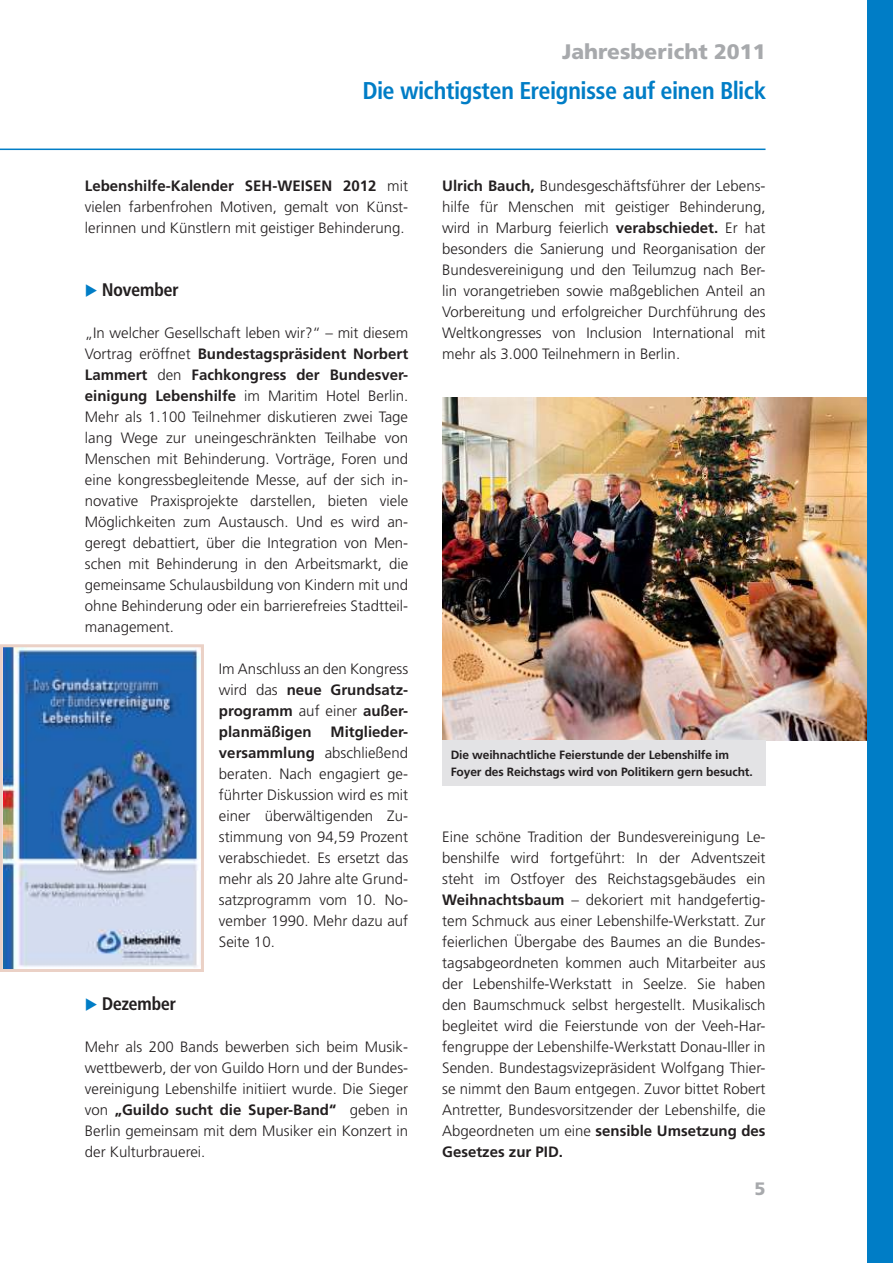
<style>
.page{position:relative;width:893px;height:1263px;background:#fff}
.page>*{position:absolute;margin:0;border:0;box-sizing:border-box;transform-origin:0 0}
.t1{font:700 24px "Frutiger Condensed BQ67";color:#007dc6}
.t2{font:900 21px "Frutiger";color:#a7a9ac}
.t3{font:700 18px "Frutiger Condensed BQ67";color:#231f20}
.t4{font:900 18px "Frutiger";color:#a7a9ac}
.t5{font:300 15px/21px "Frutiger";color:#231f20;text-align:justify}
.t6{font:700 12px/16.5px "Frutiger";letter-spacing:-.01em;color:#231f20}
.s1{font-weight:700}
</style>
<div class="page">
<hr style="left:0;top:149px;width:765px;height:1px;background:#007dc6">
<img style="left:4px;top:648px;width:196px;height:320px">
<div style="left:0;top:644px;width:204px;height:328px;border:3px solid #ebd1c6"></div>
<img style="left:442px;top:398px;width:425px;height:342px">
<div style="left:867px;top:0;width:25px;height:1263px;background:#007dc6"></div>
<div style="left:442px;top:740px;width:323px;height:46px;background:#e3e3e5"></div>
<h2 class="t2" style="left:562px;top:39px;width:205px">Jahresbericht 2011</h2>
<h1 class="t1" style="left:363px;top:77px;width:404px">Die wichtigsten Ereignisse auf einen Blick</h1>
<p class="t5" style="left:85px;top:177px;width:325px"><span class="s1">Lebenshilfe-Kalender SEH-WEISEN 2012</span> mit vielen farbenfrohen Motiven, gemalt von Künst&shy;lerinnen und Künstlern mit geistiger Behinderung.</p>
<p class="t3" style="left:102px;top:280px;width:78px">November</p>
<p class="t5" style="left:85px;top:324px;width:325px">„In welcher Gesellschaft leben wir?“ – mit diesem Vortrag eröffnet <span class="s1">Bundestagspräsident Norbert Lammert</span> den <span class="s1">Fachkongress der Bundesver&shy;einigung Lebenshilfe</span> im Maritim Hotel Berlin.<br>Mehr als 1.100 Teilnehmer diskutieren zwei Tage lang Wege zur uneingeschränkten Teilhabe von Menschen mit Behinderung. Vorträge, Foren und eine kongressbegleitende Messe, auf der sich in&shy;novative Praxisprojekte darstellen, bieten viele Möglichkeiten zum Austausch. Und es wird an&shy;geregt debattiert, über die Integration von Men&shy;schen mit Behinderung in den Arbeitsmarkt, die gemein same Schulausbildung von Kindern mit und ohne Behinderung oder ein barrierefreies Stadtteil&shy;management.</p>
<p class="t5" style="left:219px;top:660px;width:191px">Im Anschluss an den Kongress wird das <span class="s1">neue Grundsatz&shy;programm</span> auf einer <span class="s1">außer&shy;planmäßigen</span></p>
<p class="t5" style="left:219px;top:723px;width:191px;text-indent:112px"><span class="s1">Mitglieder&shy;versammlung</span> abschließend beraten. Nach engagiert ge&shy;führter Diskussion wird es mit einer überwältigenden Zu&shy;stimmung von 94,59 Prozent verabschiedet. Es ersetzt das mehr als 20 Jahre alte Grund&shy;satzprogramm vom 10. No&shy;vember 1990. Mehr dazu auf Seite 10.</p>
<p class="t3" style="left:102px;top:994px;width:75px">Dezember</p>
<p class="t5" style="left:85px;top:1038px;width:325px">Mehr als 200 Bands bewerben sich beim Musik&shy;wettbewerb, der von Guildo Horn und der Bundes&shy;vereinigung Lebenshilfe initiiert wurde. Die Sieger von <span class="s1">„Guildo sucht die Super-Band“</span> geben in Berlin gemeinsam mit dem Musiker ein Konzert in der Kulturbrauerei.</p>
<p class="t5" style="left:442px;top:177px;width:325px"><span class="s1">Ulrich Bauch,</span> Bundesgeschäftsführer der Lebens&shy;hilfe für Menschen mit geistiger Behinderung, wird in Marburg feierlich <span class="s1">verabschiedet.</span> Er hat besonders die Sanierung und Reorganisation der Bundesvereinigung und den Teilumzug nach Ber&shy;lin vorangetrieben sowie maßgeblichen Anteil an Vorbereitung und erfolgreicher Durchführung des Weltkongresses von Inclusion International mit mehr als 3.000 Teilnehmern in Berlin.</p>
<p class="t6" style="left:450px;top:748px;width:303px">Die weihnachtliche Feierstunde der Lebenshilfe im<br>Foyer des Reichstags wird von Politikern gern besucht.</p>
<p class="t5" style="left:442px;top:828px;width:325px">Eine schöne Tradition der Bundesvereinigung Le&shy;benshilfe wird fortgeführt: In der Adventszeit steht im Ostfoyer des Reichstagsgebäudes ein <span class="s1">Weihnachtsbaum</span> – dekoriert mit handgefertig&shy;tem Schmuck aus einer Lebenshilfe-Werkstatt. Zur feierlichen Übergabe des Baumes an die Bundes&shy;tagsabgeordneten kommen auch Mitarbeiter aus der Lebenshilfe-Werkstatt in Seelze. Sie haben den Baumschmuck selbst hergestellt. Musikalisch begleitet wird die Feierstunde von der Veeh-Har&shy;fengruppe der Lebenshilfe-Werkstatt Donau-Iller in Senden. Bundestagsvizepräsident Wolfgang Thier&shy;se nimmt den Baum entgegen. Zuvor bittet Robert Antretter, Bundesvorsitzender der Lebenshilfe, die Abgeordneten um eine <span class="s1">sensible Umsetzung des Gesetzes zur PID.</span></p>
<p class="t4" style="left:754px;top:1178px;width:13px">5</p>
</div>
